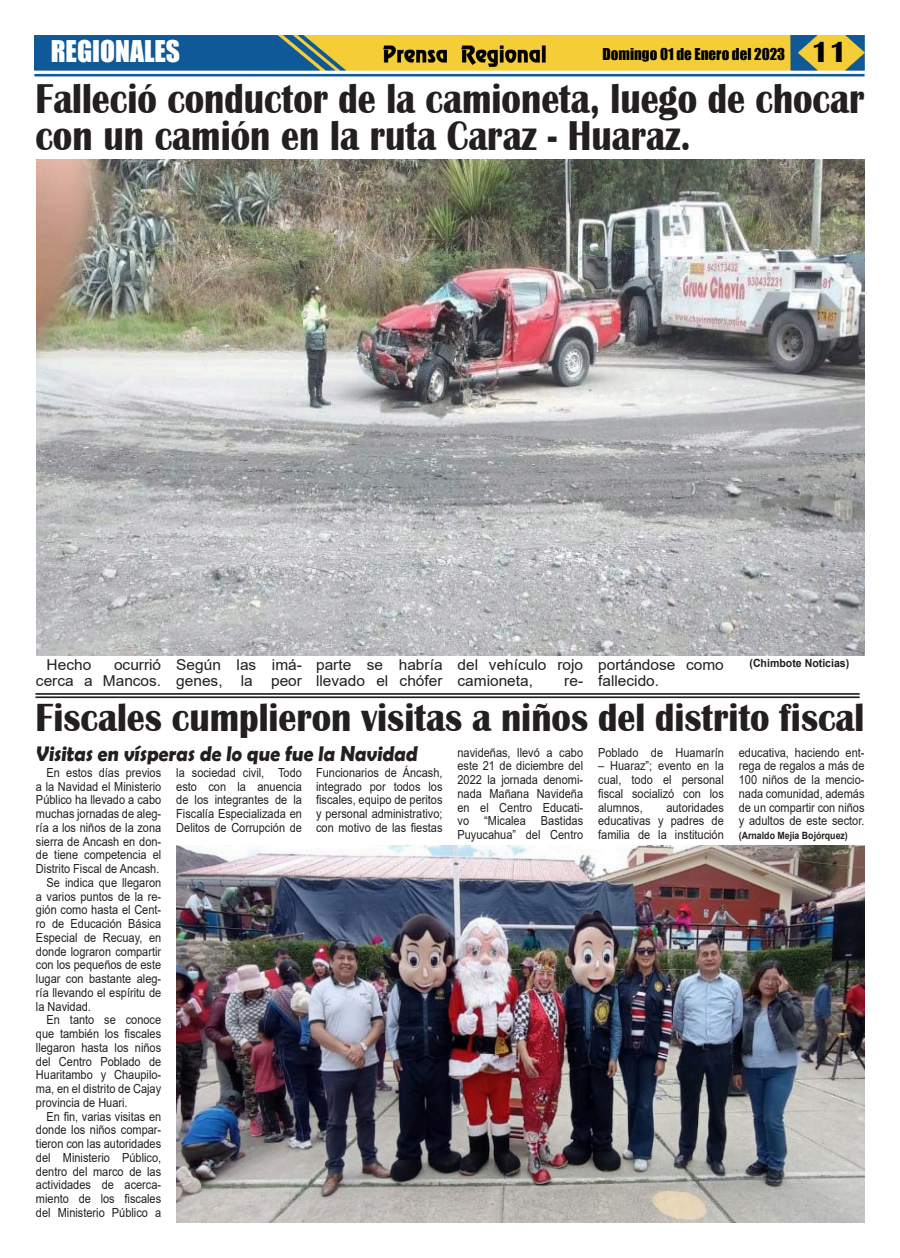
<style>
.page{position:relative;width:900px;height:1258px;background:#fff}
.page>*{position:absolute;margin:0;border:0;box-sizing:border-box;transform-origin:0 0}
.t1{font:700 42.88px/36.2px "Britannic";color:#231f20;scale:.84 1}
.t2{font:700 40.38px "Britannic";color:#231f20;scale:.89 1}
.t3{font:27.5px "Impact";color:#fff}
.t4{font:700 21.25px "Berlin Sans FB Demi";color:#231f20;scale:.93 1}
.t5{font:15px/16.2px "Arial";color:#231f20}
.t6{font:15px "Impact";color:#000}
.t7{font:12.5px/13.8px "Arial";color:#231f20;text-align:justify;scale:.88 1}
.t8{font:700 11.25px "Arial";color:#231f20;scale:.94 1}
.t9{font:700 10px "Arial";color:#231f20;scale:.88 1}
.s1{font-family:"Britannic";font-weight:700;font-size:30px}
</style>
<div class="page">
<img style="left:34px;top:35px;width:831px;height:36px">
<hr style="left:34px;top:74px;width:831px;height:2px;background:#0f5998">
<img style="left:380px;top:41px;width:169px;height:27px">
<hr style="left:35px;top:693px;width:825px;height:2px;background:#231f20">
<hr style="left:35px;top:696px;width:825px;height:2px;background:#231f20">
<img style="left:37px;top:159px;width:828px;height:496px">
<img style="left:176px;top:845px;width:688px;height:377px">
<p class="t3" style="left:51px;top:30px;width:131px">REGIONALES</p>
<p class="t6" style="left:602px;top:43px;width:247px">Domingo 01 de Enero del 2023 <span class="s1">11</span></p>
<p class="t1" style="left:35px;top:81px;width:988px">Falleció conductor de la camioneta, luego de chocar con un camión en la ruta Caraz - Huaraz.</p>
<p class="t5" style="left:598px;top:656px;width:127px">portándose como fallecido.</p>
<p class="t8" style="left:750px;top:655px;width:108px">(Chimbote Noticias)</p>
<p class="t2" style="left:35px;top:695px;width:933px">Fiscales cumplieron visitas a niños del distrito fiscal</p>
<p class="t4" style="left:35px;top:742px;width:415px">Visitas en vísperas de lo que fue la Navidad</p>
<p class="t7" style="left:36px;top:765px;width:144px;text-indent:11px">En estos días previos a la Navidad el Ministerio Público ha llevado a cabo muchas jornadas de aleg&shy;ría a los niños de la zona sierra de Ancash en don&shy;de tiene competencia el Distrito Fiscal de Ancash.</p>
<p class="t7" style="left:36px;top:875px;width:144px;text-indent:11px">Se indica que llegaron a varios puntos de la re&shy;gión como hasta el Cent&shy;ro de Educación Básica Especial de Recuay, en donde lograron compartir con los pequeños de este lugar con bastante aleg&shy;ría llevando el espíritu de la Navidad.</p>
<p class="t7" style="left:36px;top:1013px;width:144px;text-indent:11px">En tanto se conoce que también los fiscales llegaron hasta los niños del Centro Poblado de Huaritambo y Chaupilo&shy;ma, en el distrito de Cajay provincia de Huari.</p>
<p class="t7" style="left:36px;top:1109px;width:144px;text-indent:11px">En fin, varias visitas en donde los niños compar&shy;tieron con las autoridades del Ministerio Público, dentro del marco de las actividades de acerca&shy;miento de los fiscales del Ministerio Público a</p>
<p class="t5" style="left:36px;top:656px;width:127px;text-align:right">ocurrió<br>cerca a Mancos.</p>
<p class="t5" style="left:176px;top:656px;width:127px">Según las imá&shy;genes, la peor</p>
<p class="t5" style="left:316px;top:656px;width:128px">parte se habría llevado el chófer</p>
<p class="t5" style="left:458px;top:656px;width:127px">del vehículo rojo camioneta,</p>
<p class="t5" style="left:47px;top:656px;width:46px">Hecho</p>
<p class="t5" style="left:564px;top:673px;width:20px">re-</p>
<p class="t7" style="left:458px;top:745px;width:144px">navideñas, llevó a cabo este 21 de diciembre del 2022 la jornada denomi&shy;nada Mañana Navideña en el Centro Educati&shy;vo “Micalea Bastidas Puyucahua” del Centro</p>
<p class="t7" style="left:598px;top:745px;width:144px">Poblado de Huamarín</p>
<p class="t7" style="left:739px;top:745px;width:144px">educativa, haciendo ent&shy;rega de regalos a más de 100 niños de la mencio&shy;nada comunidad, además de un compartir con niños y adultos de este sector.</p>
<p class="t9" style="left:739px;top:829px;width:125px">(Arnaldo Mejía Bojórquez)</p>
<p class="t7" style="left:598px;top:759px;width:144px">– Huaraz”; evento en la cual, todo el personal fiscal socializó con los alumnos,</p>
<p class="t7" style="left:176px;top:765px;width:144px">la sociedad civil, Todo esto con la anuencia de los integrantes de la Fiscalía Especializada en Delitos de Corrupción de</p>
<p class="t7" style="left:316px;top:765px;width:145px">Funcionarios de Áncash, integrado por todos los fiscales, equipo de peritos y personal administrativo; con motivo de las fiestas</p>
<p class="t7" style="left:598px;top:800px;width:144px;text-indent:68px">autoridades educativas y padres de familia de la institución</p>
</div>
